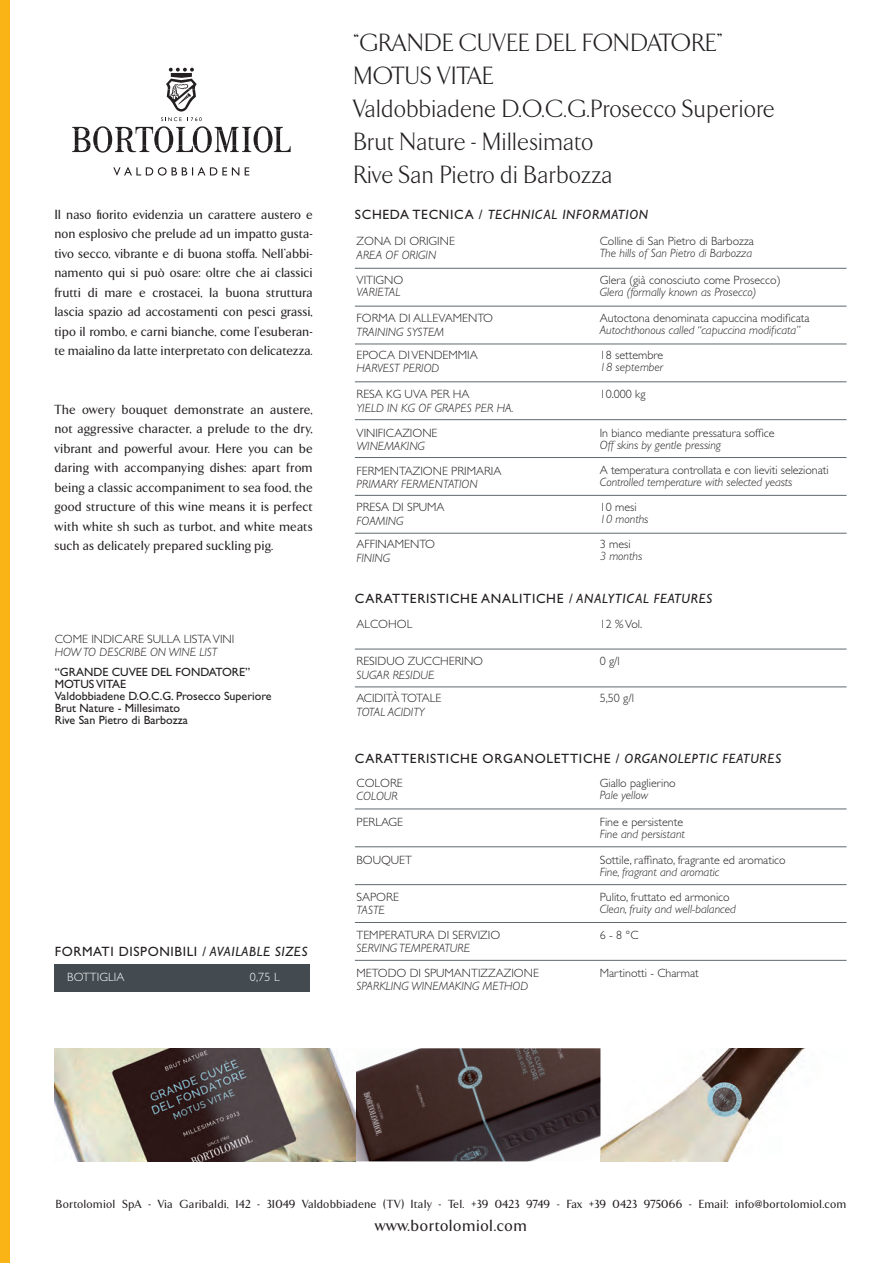
<style>
.page{position:relative;width:893px;height:1263px;background:#fff}
.page>*{position:absolute;margin:0;border:0;box-sizing:border-box;transform-origin:0 0}
.t1{font:300 25.5px "Arrow";letter-spacing:.005em;color:#231f20}
.t2{font:500 16.5px "Arrow";letter-spacing:.035em;color:#231f20}
.t3{font:500 13.5px/19.5px "Arrow";letter-spacing:.005em;color:#231f20;text-align:justify}
.t4{font:13.5px "Gill Sans Std";letter-spacing:.05em;color:#231f20}
.t5{font:italic 13.5px "Gill Sans Std";letter-spacing:.05em;color:#231f20}
.t6{font:300 12px "Gill Sans Std";color:#231f20}
.t7{font:italic 300 12px "Gill Sans Std";color:#231f20}
.t8{font:500 12px "Arrow";letter-spacing:.025em;color:#231f20}
.t9{font:12px "Gill Sans Std";color:#231f20}
.t10{font:300 12px "Gill Sans Std";letter-spacing:.01em;color:#fff}
.s1{font-style:italic}
.s2{font-style:normal}
.s3{font-family:"Gill Sans MT Pro"}
</style>
<div class="page">
<hr style="left:355px;top:268px;width:492px;height:1px;background:#5f696f">
<hr style="left:355px;top:306px;width:492px;height:1px;background:#5f696f">
<hr style="left:355px;top:344px;width:492px;height:1px;background:#5f696f">
<hr style="left:355px;top:381px;width:492px;height:1px;background:#5f696f">
<hr style="left:355px;top:419px;width:492px;height:1px;background:#5f696f">
<hr style="left:355px;top:457px;width:492px;height:1px;background:#5f696f">
<hr style="left:355px;top:495px;width:492px;height:1px;background:#5f696f">
<hr style="left:355px;top:533px;width:492px;height:1px;background:#5f696f">
<hr style="left:355px;top:649px;width:492px;height:1px;background:#5f696f">
<hr style="left:355px;top:808px;width:492px;height:1px;background:#5f696f">
<hr style="left:355px;top:686px;width:492px;height:1px;background:#5f696f">
<hr style="left:355px;top:846px;width:492px;height:1px;background:#5f696f">
<hr style="left:355px;top:884px;width:492px;height:1px;background:#5f696f">
<hr style="left:355px;top:922px;width:492px;height:1px;background:#5f696f">
<hr style="left:355px;top:960px;width:492px;height:1px;background:#5f696f">
<div style="left:55px;top:964px;width:255px;height:27px;background:#444b50"></div>
<div style="left:0;top:0;width:9px;height:1263px;background:#fbb416"></div>
<img style="left:55px;top:1048px;width:751px;height:113px">
<svg style="left:113px;top:167px;width:136px;height:9px"></svg>
<svg style="left:72px;top:68px;width:219px;height:85px"></svg>
<p class="t3" style="left:55px;top:205px;width:260px">Il naso fiorito evidenzia un carattere austero e non esplosivo che prelude ad un impatto gusta&shy;tivo secco, vibrante e di buona stoffa. Nell’abbi&shy;namento qui si può osare: oltre che ai classici frutti di mare e crostacei, la buona struttura lascia spazio ad accostamenti con pesci grassi, tipo il rombo, e carni bianche, come l’esuberan&shy;te maialino da latte interpretato con delicatezza.</p>
<p class="t3" style="left:55px;top:400px;width:260px">The owery bouquet demonstrate an austere, not aggressive character, a prelude to the dry, vibrant and powerful avour. Here you can be daring with accompanying dishes: apart from being a classic accompaniment to sea food, the good structure of this wine means it is perfect with white sh such as turbot, and white meats such as delicately prepared suckling pig.</p>
<p class="t6" style="left:55px;top:633px;width:181px">COME INDICARE SULLA LISTA VINI</p>
<p class="t7" style="left:55px;top:645px;width:164px">HOW TO DESCRIBE ON WINE LIST</p>
<p class="t9" style="left:55px;top:665px;width:197px">“GRANDE CUVEE DEL FONDATORE”</p>
<p class="t9" style="left:55px;top:677px;width:73px">MOTUS VITAE</p>
<p class="t9" style="left:55px;top:689px;width:218px">Valdobbiadene D.O.C.G. Prosecco Superiore</p>
<p class="t9" style="left:55px;top:701px;width:127px">Brut Nature - Millesimato</p>
<p class="t9" style="left:55px;top:713px;width:135px">Rive San Pietro di Barbozza</p>
<p class="t4" style="left:55px;top:943px;width:254px">FORMATI DISPONIBILI <span class="s1">/ AVAILABLE SIZES</span></p>
<p class="t10" style="left:67px;top:971px;width:59px">BOTTIGLIA</p>
<p class="t10" style="left:250px;top:971px;width:31px">0,75 L</p>
<p class="t1" style="left:354px;top:29px;width:371px">“GRANDE CUVEE DEL FONDATORE”</p>
<p class="t1" style="left:354px;top:62px;width:142px">MOTUS VITAE</p>
<p class="t1" style="left:354px;top:95px;width:423px">Valdobbiadene D.O.C.G.Prosecco Superiore</p>
<p class="t1" style="left:354px;top:128px;width:242px">Brut Nature - Millesimato</p>
<p class="t1" style="left:354px;top:161px;width:261px">Rive San Pietro di Barbozza</p>
<p class="t5" style="left:355px;top:207px;width:295px"><span class="s2">SCHEDA TECNICA /</span> TECHNICAL INFORMATION</p>
<p class="t6" style="left:357px;top:235px;width:100px">ZONA DI ORIGINE</p>
<p class="t7" style="left:357px;top:248px;width:81px">AREA OF ORIGIN</p>
<p class="t6" style="left:600px;top:235px;width:156px">Colline di San Pietro di Barbozza</p>
<p class="t7" style="left:600px;top:247px;width:154px">The hills of San Pietro di Barbozza</p>
<p class="t6" style="left:600px;top:273px;width:182px">Glera (già conosciuto come Prosecco)</p>
<p class="t7" style="left:600px;top:285px;width:158px">Glera (formally known as Prosecco)</p>
<p class="t6" style="left:600px;top:311px;width:211px">Autoctona denominata capuccina modificata</p>
<p class="t7" style="left:600px;top:323px;width:202px">Autochthonous called “capuccina modificata”</p>
<p class="t6" style="left:357px;top:273px;width:48px">VITIGNO</p>
<p class="t7" style="left:357px;top:285px;width:45px">VARIETAL</p>
<p class="t6" style="left:357px;top:312px;width:138px">FORMA DI ALLEVAMENTO</p>
<p class="t7" style="left:357px;top:325px;width:89px">TRAINING SYSTEM</p>
<p class="t6" style="left:357px;top:348px;width:123px">EPOCA DI VENDEMMIA</p>
<p class="t7" style="left:357px;top:362px;width:84px">HARVEST PERIOD</p>
<p class="t6" style="left:357px;top:387px;width:115px">RESA KG UVA PER HA</p>
<p class="t7" style="left:357px;top:401px;width:159px">YIELD IN KG OF GRAPES PER HA.</p>
<p class="t6" style="left:357px;top:426px;width:82px">VINIFICAZIONE</p>
<p class="t7" style="left:357px;top:439px;width:70px">WINEMAKING</p>
<p class="t6" style="left:357px;top:464px;width:146px">FERMENTAZIONE PRIMARIA</p>
<p class="t7" style="left:357px;top:477px;width:123px">PRIMARY FERMENTATION</p>
<p class="t6" style="left:357px;top:500px;width:90px">PRESA DI SPUMA</p>
<p class="t7" style="left:357px;top:514px;width:49px">FOAMING</p>
<p class="t6" style="left:357px;top:537px;width:80px">AFFINAMENTO</p>
<p class="t7" style="left:357px;top:551px;width:35px">FINING</p>
<p class="t6" style="left:600px;top:348px;width:65px">18 settembre</p>
<p class="t7" style="left:600px;top:360px;width:65px">18 september</p>
<p class="t6" style="left:600px;top:387px;width:47px">10.000 kg</p>
<p class="t6" style="left:600px;top:426px;width:176px">In bianco mediante pressatura soffice</p>
<p class="t7" style="left:600px;top:438px;width:123px">Off skins by gentle pressing</p>
<p class="t6" style="left:600px;top:463px;width:230px">A temperatura controllata e con lieviti selezionati</p>
<p class="t7" style="left:600px;top:475px;width:194px">Controlled temperature with selected yeasts</p>
<p class="t6" style="left:600px;top:500px;width:38px">1<span class="s3">0</span> mesi</p>
<p class="t7" style="left:600px;top:512px;width:50px">1<span class="s3">0</span> months</p>
<p class="t6" style="left:600px;top:537px;width:32px">3 mesi</p>
<p class="t7" style="left:600px;top:549px;width:44px">3 months</p>
<p class="t4" style="left:355px;top:591px;width:359px">CARATTERISTICHE ANALITICHE <span class="s1">/ ANALYTICAL FEATURES</span></p>
<p class="t6" style="left:357px;top:617px;width:57px">ALCOHOL</p>
<p class="t6" style="left:600px;top:617px;width:44px">12 % Vol.</p>
<p class="t6" style="left:357px;top:654px;width:128px">RESIDUO ZUCCHERINO</p>
<p class="t7" style="left:357px;top:668px;width:79px">SUGAR RESIDUE</p>
<p class="t6" style="left:600px;top:654px;width:22px">0 g/l</p>
<p class="t6" style="left:357px;top:691px;width:86px">ACIDITÀ TOTALE</p>
<p class="t7" style="left:357px;top:705px;width:70px">TOTAL ACIDITY</p>
<p class="t6" style="left:600px;top:691px;width:36px">5,50 g/l</p>
<p class="t4" style="left:355px;top:751px;width:428px">CARATTERISTICHE ORGANOLETTICHE <span class="s1">/ ORGANOLEPTIC FEATURES</span></p>
<p class="t6" style="left:357px;top:776px;width:48px">COLORE</p>
<p class="t7" style="left:357px;top:789px;width:43px">COLOUR</p>
<p class="t6" style="left:600px;top:776px;width:77px">Giallo paglierino</p>
<p class="t7" style="left:600px;top:788px;width:50px">Pale yellow</p>
<p class="t6" style="left:357px;top:815px;width:48px">PERLAGE</p>
<p class="t6" style="left:600px;top:815px;width:85px">Fine e persistente</p>
<p class="t7" style="left:600px;top:827px;width:87px">Fine and persistant</p>
<p class="t6" style="left:357px;top:853px;width:57px">BOUQUET</p>
<p class="t6" style="left:357px;top:890px;width:44px">SAPORE</p>
<p class="t7" style="left:357px;top:903px;width:30px">TASTE</p>
<p class="t6" style="left:357px;top:928px;width:145px">TEMPERATURA DI SERVIZIO</p>
<p class="t7" style="left:357px;top:941px;width:115px">SERVING TEMPERATURE</p>
<p class="t6" style="left:357px;top:966px;width:184px">METODO DI SPUMANTIZZAZIONE</p>
<p class="t7" style="left:357px;top:979px;width:173px">SPARKLING WINEMAKING METHOD</p>
<p class="t6" style="left:600px;top:853px;width:187px">Sottile, raffinato, fragrante ed aromatico</p>
<p class="t7" style="left:600px;top:865px;width:121px">Fine, fragrant and aromatic</p>
<p class="t6" style="left:600px;top:890px;width:131px">Pulito, fruttato ed armonico</p>
<p class="t7" style="left:600px;top:902px;width:138px">Clean, fruity and well-balanced</p>
<p class="t6" style="left:600px;top:928px;width:40px">6 - 8 °C</p>
<p class="t6" style="left:600px;top:966px;width:101px">Martinotti - Charmat</p>
<p class="t8" style="left:56px;top:1198px;width:792px">Bortolomiol SpA - Via Garibaldi, 142 - 31049 Valdobbiadene (TV) Italy - Tel. +39 0423 9749 - Fax +39 0423 975066 - Email: info@bortolomiol.com</p>
<p class="t2" style="left:375px;top:1217px;width:153px">www.bortolomiol.com</p>
</div>
